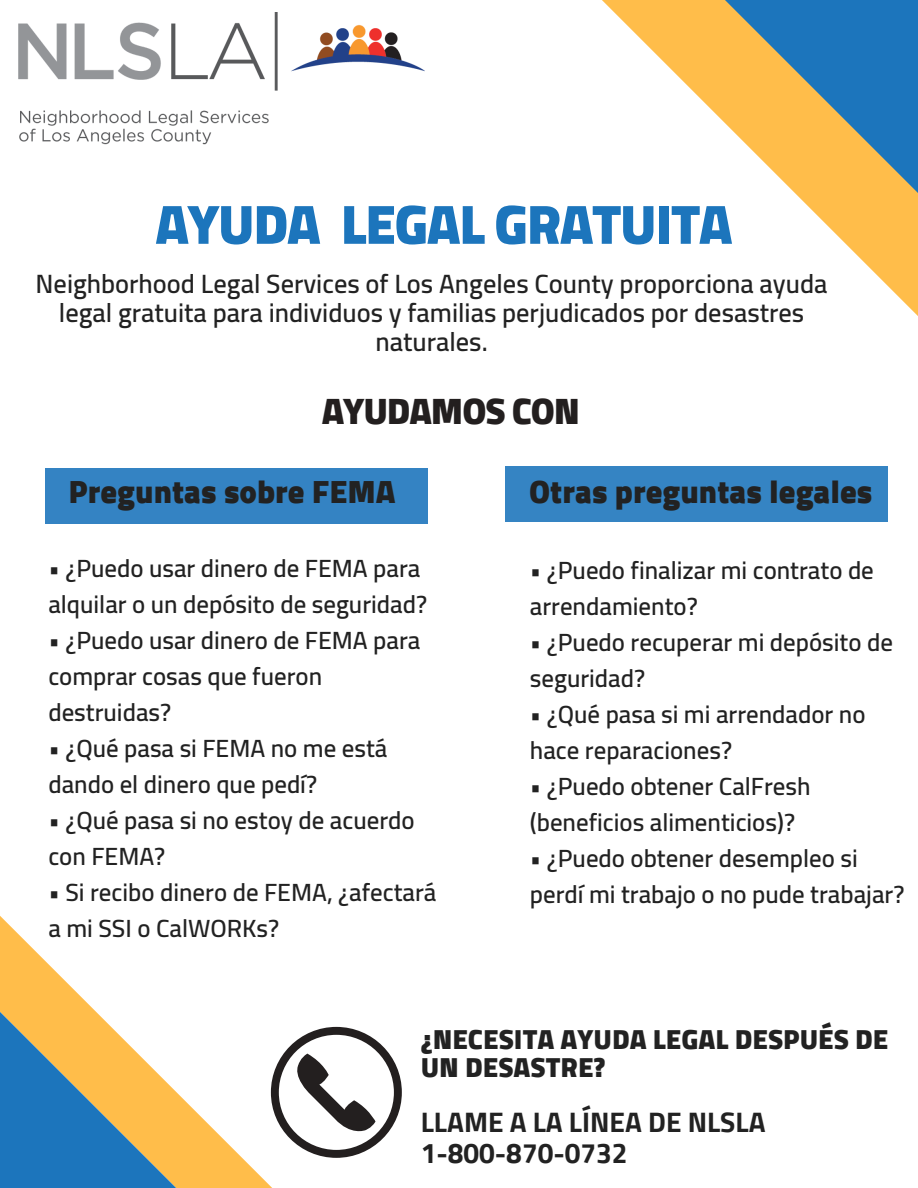
<style>
.page{position:relative;width:918px;height:1188px;background:#fff}
.page>*{position:absolute;margin:0;border:0;box-sizing:border-box;transform-origin:0 0}
.t1{font:900 55.95px "Cairo";letter-spacing:-.03em;color:#1c75bc}
.t2{font:900 37.35px "Cairo";letter-spacing:-.03em;color:#231f1f}
.t3{font:900 32.7px "Cairo";color:#222}
.t4{font:900 28.05px/28.2px "Cairo";color:#222}
.t5{font:700 28.05px/31.5px "Cairo";color:#222}
.t6{font:600 26.4px/29.2px "Cairo";color:#222;text-align:center}
.t7{font:600 24.9px/36px "Cairo";color:#222}
</style>
<div class="page">
<svg style="left:602px;top:0;width:316px;height:294px"></svg>
<svg style="left:0;top:916px;width:340px;height:111px"></svg>
<svg style="left:0;top:963px;width:304px;height:225px"></svg>
<img style="left:18px;top:12px;width:406px;height:133px">
<svg style="left:271px;top:1027px;width:131px;height:131px"></svg>
<div style="left:45px;top:468px;width:382px;height:55px;background:#3483c3"></div>
<div style="left:505px;top:467px;width:383px;height:55px;background:#3584c3"></div>
<h1 class="t1" style="left:155px;top:192px;width:579px">AYUDA LEGAL GRATUITA</h1>
<p class="t6" style="left:36px;top:269px;width:794px">Neighborhood Legal Services of Los Angeles County proporciona ayuda legal gratuita para individuos y familias perjudicados por desastres naturales.</p>
<h2 class="t2" style="left:322px;top:389px;width:260px">AYUDAMOS CON</h2>
<h3 class="t3" style="left:69px;top:472px;width:329px">Preguntas sobre FEMA</h3>
<p class="t7" style="left:48px;top:551px;width:380px">• ¿Puedo usar dinero de FEMA para alquilar o un depósito de seguridad?</p>
<p class="t7" style="left:48px;top:623px;width:374px">• ¿Puedo usar dinero de FEMA para comprar cosas que fueron destruidas?</p>
<p class="t7" style="left:48px;top:731px;width:341px">• ¿Qué pasa si FEMA no me está dando el dinero que pedí?</p>
<p class="t7" style="left:48px;top:803px;width:368px">• ¿Qué pasa si no estoy de acuerdo con FEMA?</p>
<p class="t7" style="left:48px;top:875px;width:390px">• Si recibo dinero de FEMA, ¿afectará a mi SSI o CalWORKs?</p>
<h3 class="t3" style="left:529px;top:472px;width:345px">Otras preguntas legales</h3>
<p class="t7" style="left:530px;top:552px;width:346px">• ¿Puedo finalizar mi contrato de arrendamiento?</p>
<p class="t7" style="left:530px;top:624px;width:365px">• ¿Puedo recuperar mi depósito de seguridad?</p>
<p class="t7" style="left:530px;top:696px;width:337px">• ¿Qué pasa si mi arrendador no hace reparaciones?</p>
<p class="t7" style="left:530px;top:768px;width:282px">• ¿Puedo obtener CalFresh (beneficios alimenticios)?</p>
<p class="t7" style="left:530px;top:840px;width:376px">• ¿Puedo obtener desempleo si perdí mi trabajo o no pude trabajar?</p>
<p class="t4" style="left:421px;top:1025px;width:469px">¿NECESITA AYUDA LEGAL DESPUÉS DE<br>UN DESASTRE?</p>
<p class="t5" style="left:421px;top:1106px;width:346px">LLAME A LA LÍNEA DE NLSLA<br>1-800-870-0732</p>
</div>
